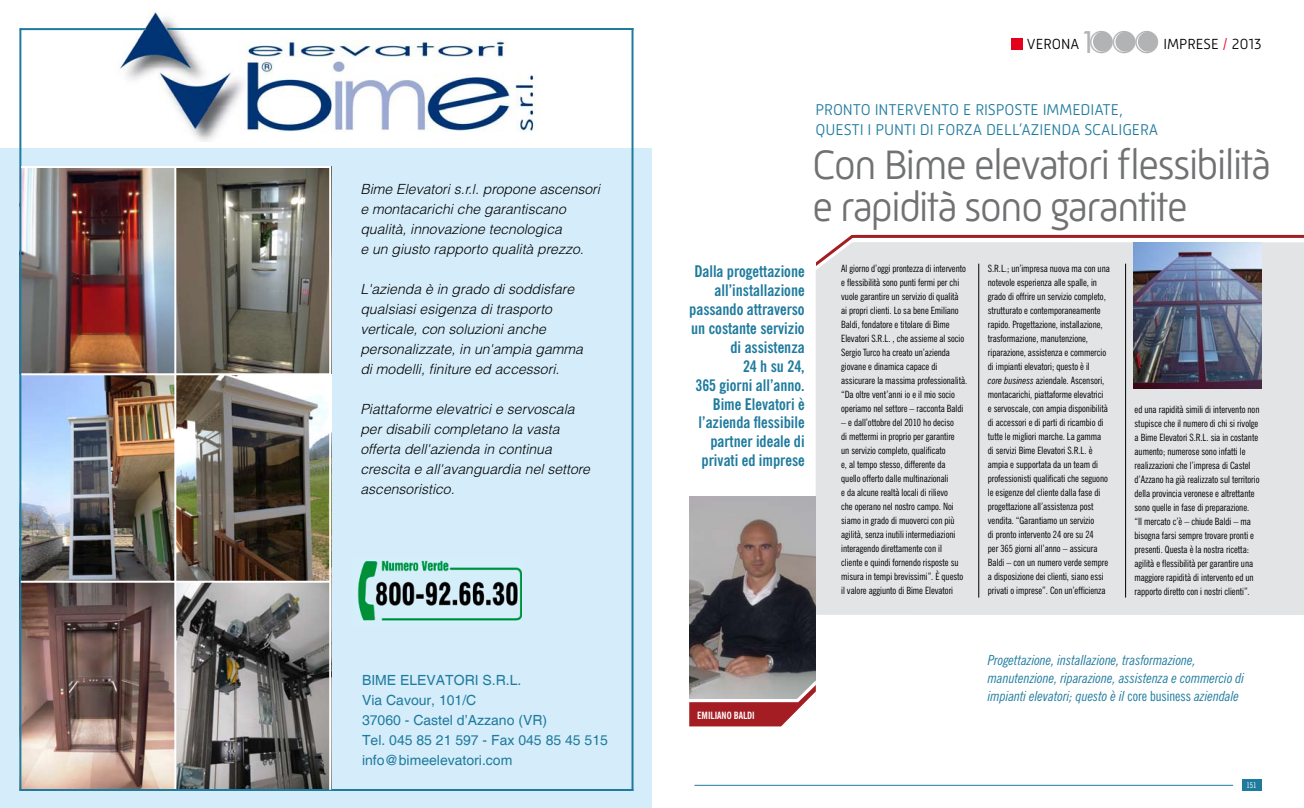
<style>
.page{position:relative;width:1304px;height:808px;background:#fff}
.page>*{position:absolute;margin:0;border:0;box-sizing:border-box;transform-origin:0 0}
.t1{font:300 42px/42px "Mic 32 New";letter-spacing:-.045em;color:#707173}
.t2{font:700 condensed 16px/19px "News Gothic BT";color:#1f7b9e;text-align:right}
.t3{font:300 16px/19.2px "Mic 32 New";letter-spacing:-.005em;color:#1f7b9e}
.t4{font:300 15px "Mic 32 New";color:#000}
.t5{font:italic 300 14px/20px "Helvetica";color:#000}
.t6{font:italic condensed 14px/18px "News Gothic BT";color:#1f7b9e}
.t7{font:14px/20px "Helvetica";color:#1f7b9e}
.t8{font:condensed 10px/14px "News Gothic BT";letter-spacing:-.005em;color:#000}
.t9{font:700 condensed 10px "News Gothic BT";color:#fff}
.t10{font:condensed 8px "News Gothic BT";color:#fff}
.s1{font-family:"Futura";font-weight:400;font-size:29px;color:#b1b3b4}
.s2{font-family:"Futura";font-size:29px;color:#b1b3b4}
.s3{color:#e2001a}
.s4{font-style:italic}
.s5{font-style:normal}
</style>
<div class="page">
<div style="left:1242px;top:780px;width:19px;height:11px;background:#1f7b9e"></div>
<hr style="left:694px;top:785px;width:539px;height:1px;background:#1f7b9e">
<div style="left:816px;top:242px;width:488px;height:373px;background:#e3e4e5"></div>
<hr style="left:1125px;top:264px;width:1px;height:333px;background:#000">
<hr style="left:979px;top:264px;width:1px;height:333px;background:#000">
<hr style="left:852px;top:235px;width:452px;height:3px;background:#a41d23">
<svg style="left:816px;top:234px;width:41px;height:36px"></svg>
<div style="left:1012px;top:38px;width:11px;height:12px;background:#e2001a"></div>
<div style="left:1093px;top:32px;width:19px;height:20px;background:#b1b3b4;border-radius:50%"></div>
<div style="left:1115px;top:32px;width:20px;height:20px;background:#b1b3b4;border-radius:50%"></div>
<div style="left:1138px;top:32px;width:20px;height:20px;background:#b1b3b4;border-radius:50%"></div>
<img style="left:689px;top:496px;width:127px;height:184px">
<svg style="left:689px;top:680px;width:127px;height:46px"></svg>
<img style="left:1134px;top:243px;width:127px;height:146px">
<div style="left:0;top:149px;width:652px;height:659px;background:#d5edfa"></div>
<hr style="left:631px;top:28px;width:2px;height:762px;background:#1f7b9e">
<img style="left:357px;top:560px;width:164px;height:61px">
<img style="left:21px;top:168px;width:308px;height:621px">
<img style="left:113px;top:11px;width:424px;height:130px">
<hr style="left:20px;top:28px;width:126px;height:2px;background:#1f7b9e">
<hr style="left:19px;top:28px;width:2px;height:762px;background:#1f7b9e">
<hr style="left:167px;top:28px;width:467px;height:2px;background:#1f7b9e">
<hr style="left:20px;top:789px;width:614px;height:2px;background:#1f7b9e">
<hr style="left:21px;top:166px;width:310px;height:2px;background:#fff">
<hr style="left:21px;top:373px;width:310px;height:2px;background:#fff">
<hr style="left:21px;top:581px;width:310px;height:2px;background:#fff">
<hr style="left:329px;top:166px;width:2px;height:624px;background:#fff">
<hr style="left:174px;top:166px;width:2px;height:623px;background:#fff">
<h3 class="t5" style="left:360px;top:178px;width:241px">Bime Elevatori s.r.l. propone ascensori e montacarichi che garantiscano qualità, innovazione tecnologica<br>e un giusto rapporto qualità prezzo.</h3>
<h3 class="t5" style="left:360px;top:279px;width:224px">L'azienda è in grado di soddisfare qualsiasi esigenza di trasporto verticale, con soluzioni anche personalizzate, in un'ampia gamma di modelli, finiture ed accessori.</h3>
<h3 class="t5" style="left:360px;top:399px;width:231px">Piattaforme elevatrici e servoscala per disabili completano la vasta offerta dell'azienda in continua crescita e all'avanguardia nel settore ascensoristico.</h3>
<h3 class="t7" style="left:362px;top:670px;width:247px">Bime Elevatori S.r.l.<br>Via Cavour, 101/C<br>37060 - Castel d’Azzano (VR)<br>Tel. 045 85 21 597 - Fax 045 85 45 515 info@bimeelevatori.com</h3>
<h3 class="t4" style="left:1027px;top:35px;width:236px">VERONA<span class="s1">1</span><span class="s2">OOO</span> IMPRESE <span class="s3">/</span> 2013</h3>
<h2 class="t3" style="left:816px;top:100px;width:344px">PRONTO INTERVENTO E RISPOSTE IMMEDIATE,<br>QUESTI I PUNTI DI FORZA DELL’AZIENDA SCALIGERA</h2>
<h1 class="t1" style="left:812px;top:144px;width:461px">Con Bime elevatori flessibilità e rapidità sono garantite</h1>
<h2 class="t2" style="left:689px;top:261px;width:117px">Dalla progettazione all’installazione passando attraverso un costante servizio di assistenza<br>24 h su 24,<br>365 giorni all’anno.<br>Bime Elevatori è l’azienda flessibile partner ideale di privati ed imprese</h2>
<p class="t8" style="left:988px;top:261px;width:123px">S.R.L.; un’impresa nuova ma con una notevole esperienza alle spalle, in grado di offrire un servizio completo, strutturato e contemporaneamente rapido. Progettazione, installazione, trasformazione, manutenzione, riparazione, assistenza e commercio di impianti elevatori; questo è il<br><span class="s4">core business</span> aziendale. Ascensori, montacarichi, piattaforme elevatrici<br>e servoscale, con ampia disponibilità di accessori e di parti di ricambio di tutte le migliori marche. La gamma<br>di servizi Bime Elevatori S.R.L. è ampia e supportata da un team di professionisti qualificati che seguono le esigenze del cliente dalla fase di progettazione all’assistenza post vendita. “Garantiamo un servizio<br>di pronto intervento 24 ore su 24<br>per 365 giorni all’anno – assicura Baldi – con un numero verde sempre a disposizione dei clienti, siano essi privati o imprese”. Con un’efficienza</p>
<p class="t8" style="left:841px;top:261px;width:128px">Al giorno d’oggi prontezza di intervento e flessibilità sono punti fermi per chi vuole garantire un servizio di qualità<br>ai propri clienti. Lo sa bene Emiliano Baldi, fondatore e titolare di Bime Elevatori S.R.L. , che assieme al socio Sergio Turco ha creato un’azienda giovane e dinamica capace di assicurare la massima professionalità. “Da oltre vent’anni io e il mio socio operiamo nel settore – racconta Baldi</p>
<p class="t8" style="left:841px;top:415px;width:124px">– e dall’ottobre del 2010 ho deciso<br>di mettermi in proprio per garantire un servizio completo, qualificato<br>e, al tempo stesso, differente da quello offerto dalle multinazionali<br>e da alcune realtà locali di rilievo<br>che operano nel nostro campo. Noi siamo in grado di muoverci con più agilità, senza inutili intermediazioni interagendo direttamente con il cliente e quindi fornendo risposte su misura in tempi brevissimi”. È questo il valore aggiunto di Bime Elevatori</p>
<p class="t8" style="left:1135px;top:402px;width:126px">ed una rapidità simili di intervento non stupisce che il numero di chi si rivolge a Bime Elevatori S.R.L. sia in costante aumento; numerose sono infatti le realizzazioni che l’impresa di Castel d’Azzano ha già realizzato sul territorio della provincia veronese e altrettante sono quelle in fase di preparazione.<br>“Il mercato c’è – chiude Baldi – ma bisogna farsi sempre trovare pronti e presenti. Questa è la nostra ricetta: agilità e flessibilità per garantire una maggiore rapidità di intervento ed un rapporto diretto con i nostri clienti”.</p>
<p class="t9" style="left:697px;top:709px;width:59px">EMILIANO BALDI</p>
<h3 class="t6" style="left:988px;top:651px;width:258px">Progettazione, installazione, trasformazione, manutenzione, riparazione, assistenza e commercio di impianti elevatori; questo è il <span class="s5">core business</span> aziendale</h3>
<p class="t10" style="left:1246px;top:780px;width:12px">151</p>
</div>
